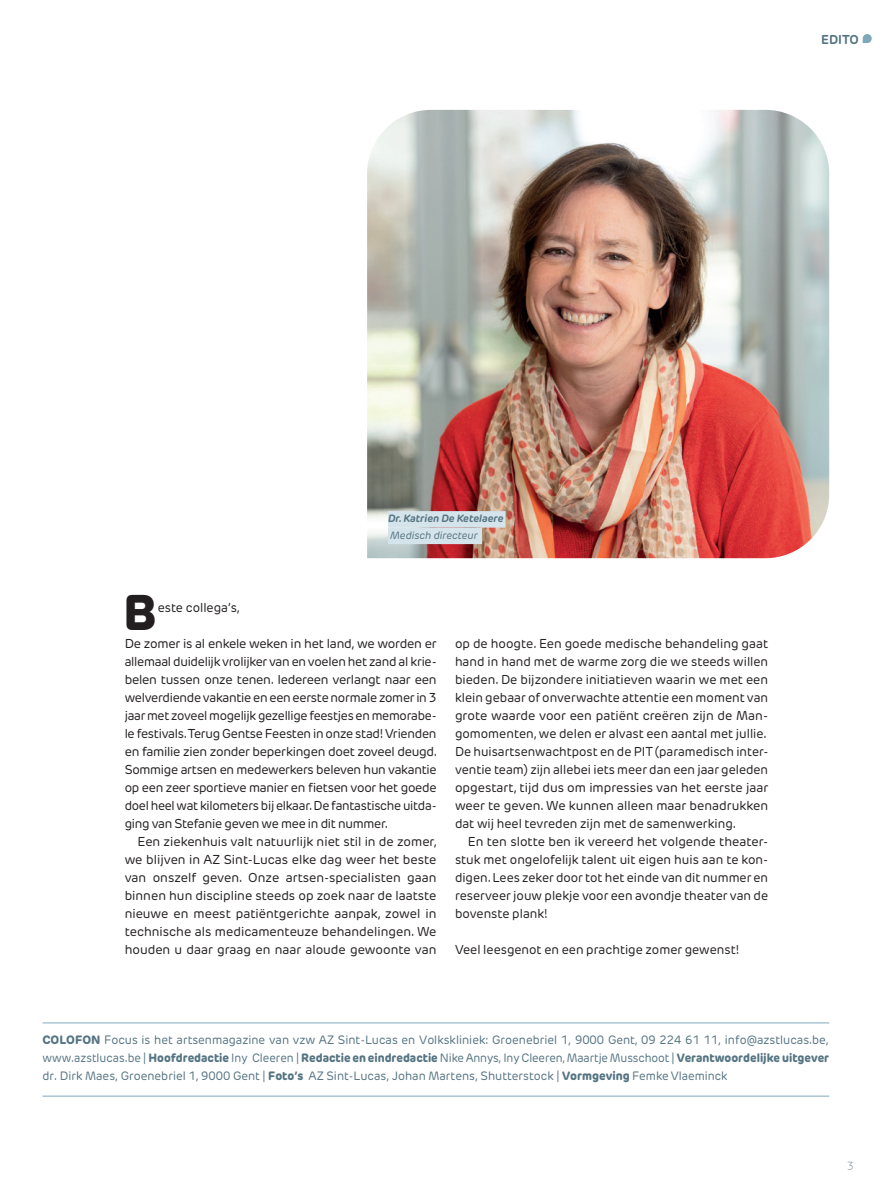
<style>
.page{position:relative;width:893px;height:1191px;background:#fff}
.page>*{position:absolute;margin:0;border:0;box-sizing:border-box;transform-origin:0 0}
.t1{font:800 49.5px "New Rubrik";color:#231f20}
.Broodtekst{font:12.75px/18px "New Rubrik";color:#231f20;text-align:justify}
.Broodtekst_insprong{font:12.75px/18px "New Rubrik";color:#231f20;text-align:justify}
.Rubriek{font:700 12.75px "New Rubrik";color:#557482}
.Broodtekst-2{font:12px/18px "New Rubrik";color:#557482;text-align:justify}
.t2{font:200 11.55px "New Rubrik";color:#557482}
.Fotobijschrift{font:italic 700 10.5px "New Rubrik";color:#557482}
.Fotobijschrift-2{font:italic 10.5px "New Rubrik";color:#557482}
.s1{font-weight:800}
</style>
<div class="page">
<img style="left:367px;top:110px;width:462px;height:448px">
<div style="left:388px;top:511px;width:118px;height:16px;background:#d5e3ea"></div>
<div style="left:388px;top:527px;width:94px;height:17px;background:#d5e3ea"></div>
<hr style="left:43px;top:1022px;width:786px;height:1px;background:#7fa8bc">
<hr style="left:43px;top:1095px;width:786px;height:1px;background:#7fa8bc">
<svg style="left:863px;top:34px;width:9px;height:9px"></svg>
<p class="Rubriek" style="left:821px;top:31px;width:39px">EDITO</p>
<p class="Fotobijschrift" style="left:388px;top:512px;width:117px">Dr. Katrien De Ketelaere</p>
<p class="Fotobijschrift-2" style="left:390px;top:529px;width:89px">Medisch directeur</p>
<p class="t1" style="left:123px;top:581px;width:35px">B</p>
<p class="Broodtekst" style="left:158px;top:599px;width:84px">este collega’s,</p>
<p class="Broodtekst" style="left:125px;top:635px;width:314px">De zomer is al enkele weken in het land, we worden er allemaal duidelijk vrolijker van en voelen het zand al krie&shy;belen tussen onze tenen. Iedereen verlangt naar een welverdiende vakantie en een eerste normale zomer in 3 jaar met zoveel mogelijk gezellige feestjes en memorabe&shy;le festivals. Terug Gentse Feesten in onze stad! Vrienden en familie zien zonder beperkingen doet zoveel deugd.<br>Sommige artsen en medewerkers beleven hun vakantie op een zeer sportieve manier en fietsen voor het goede doel heel wat kilometers bij elkaar. De fantastische uitda&shy;ging van Stefanie geven we mee in dit nummer.</p>
<p class="Broodtekst_insprong" style="left:125px;top:833px;width:314px;text-indent:13px">Een ziekenhuis valt natuurlijk niet stil in de zomer, we blijven in AZ Sint-Lucas elke dag weer het beste van onszelf geven. Onze artsen-specialisten gaan binnen hun discipline steeds op zoek naar de laatste nieuwe en meest patiëntgerichte aanpak, zowel in technische als medicamenteuze behandelingen. We houden u daar graag en naar aloude gewoonte van</p>
<p class="Broodtekst_insprong" style="left:455px;top:635px;width:315px">op de hoogte. Een goede medische behandeling gaat hand in hand met de warme zorg die we steeds willen bieden. De bijzondere initiatieven waarin we met een klein gebaar of onverwachte attentie een moment van grote waarde voor een patiënt creëren zijn de Man&shy;gomomenten, we delen er alvast een aantal met jullie.</p>
<p class="Broodtekst" style="left:455px;top:743px;width:315px">De huisartsenwachtpost en de PIT (paramedisch inter&shy;ventie team) zijn allebei iets meer dan een jaar geleden opgestart, tijd dus om impressies van het eerste jaar weer te geven. We kunnen alleen maar benadrukken dat wij heel tevreden zijn met de samenwerking.</p>
<p class="Broodtekst_insprong" style="left:455px;top:833px;width:315px;text-indent:13px">En ten slotte ben ik vereerd het volgende theater&shy;stuk met ongelofelijk talent uit eigen huis aan te kon&shy;digen. Lees zeker door tot het einde van dit nummer en reserveer jouw plekje voor een avondje theater van de bovenste plank!</p>
<p class="Broodtekst" style="left:455px;top:941px;width:286px">Veel leesgenot en een prachtige zomer gewenst!</p>
<p class="Broodtekst-2" style="left:43px;top:1031px;width:788px"><span class="s1">COLOFON</span> Focus is het artsenmagazine van vzw AZ Sint‑Lucas en Volkskliniek: Groenebriel 1, 9000 Gent, 09 224 61 11, info@azstlucas.be, www.azstlucas.be | <span class="s1">Hoofdredactie</span> Iny Cleeren | <span class="s1">Redactie en eindredactie</span> Nike Annys, Iny Cleeren, Maartje Musschoot | <span class="s1">Verantwoordelijke uitgever </span>dr. Dirk Maes, Groenebriel 1, 9000 Gent | <span class="s1">Foto’s</span> AZ Sint-Lucas, Johan Martens, Shutterstock | <span class="s1">Vormgeving</span> Femke Vlaeminck</p>
<p class="t2" style="left:847px;top:1158px;width:9px">3</p>
</div>
